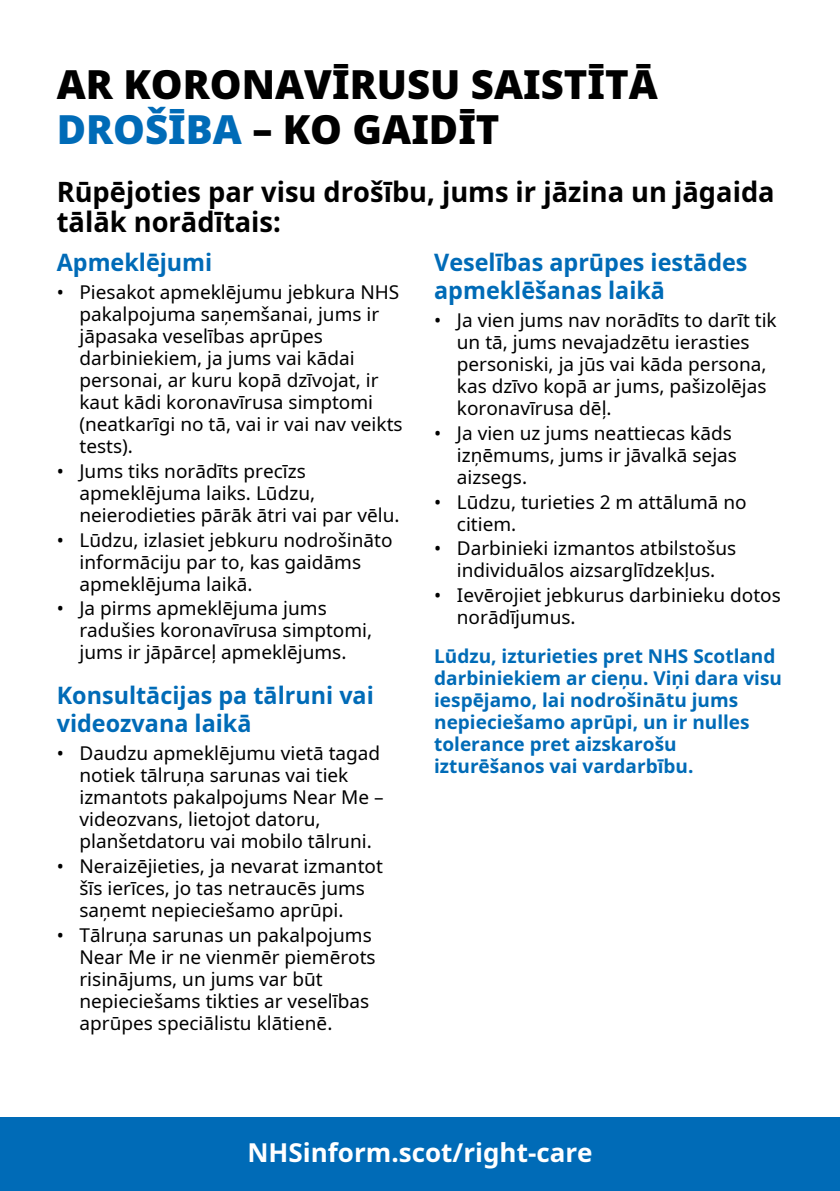
<style>
.page{position:relative;width:840px;height:1191px;background:#fff}
.page>*{position:absolute;margin:0;border:0;box-sizing:border-box;transform-origin:0 0}
.t1{font:900 40px/44px "Noto Sans";color:#000}
.t2{font:700 28px/30px "Noto Sans";color:#000}
.t3{font:700 26px "Noto Sans";color:#fff}
.t4{font:700 24px/28px "Noto Sans";color:#006bb7}
.t5{font:19px/22px "Noto Sans";color:#000}
.t6{font:700 19px/22px "Noto Sans";color:#006bb7}
.s1{color:#006bb7}
</style>
<div class="page">
<div style="left:0;top:1117px;width:839px;height:74px;background:#006bb7"></div>
<h1 class="t1" style="left:57px;top:63px;width:602px">AR KORONAVĪRUSU SAISTĪTĀ<br><span class="s1">DROŠĪBA</span> – KO GAIDĪT</h1>
<h2 class="t2" style="left:57px;top:177px;width:719px">Rūpējoties par visu drošību, jums ir jāzina un jāgaida tālāk norādītais:</h2>
<p class="t4" style="left:57px;top:249px;width:157px">Apmeklējumi</p>
<p class="t5" style="left:79px;top:281px;width:324px;text-indent:-23px">• Piesakot apmeklējumu jebkura NHS pakalpojuma saņemšanai, jums ir jāpasaka veselības aprūpes darbiniekiem, ja jums vai kādai personai, ar kuru kopā dzīvojat, ir kaut kādi koronavīrusa simptomi (neatkarīgi no tā, vai ir vai nav veikts tests).</p>
<p class="t5" style="left:79px;top:460px;width:321px;text-indent:-23px">• Jums tiks norādīts precīzs apmeklējuma laiks. Lūdzu, neierodieties pārāk ātri vai par vēlu.</p>
<p class="t5" style="left:79px;top:529px;width:314px;text-indent:-23px">• Lūdzu, izlasiet jebkuru nodrošināto informāciju par to, kas gaidāms apmeklējuma laikā.</p>
<p class="t5" style="left:79px;top:598px;width:294px;text-indent:-23px">• Ja pirms apmeklējuma jums radušies koronavīrusa simptomi, jums ir jāpārceļ apmeklējums.</p>
<p class="t4" style="left:57px;top:682px;width:318px">Konsultācijas pa tālruni vai videozvana laikā</p>
<p class="t5" style="left:79px;top:742px;width:305px;text-indent:-23px">• Daudzu apmeklējumu vietā tagad notiek tālruņa sarunas vai tiek izmantots pakalpojums Near Me – videozvans, lietojot datoru, planšetdatoru vai mobilo tālruni.</p>
<p class="t5" style="left:79px;top:855px;width:305px;text-indent:-23px">• Neraizējieties, ja nevarat izmantot šīs ierīces, jo tas netraucēs jums saņemt nepieciešamo aprūpi.</p>
<p class="t5" style="left:79px;top:924px;width:297px;text-indent:-23px">• Tālruņa sarunas un pakalpojums<br>Near Me ir ne vienmēr piemērots risinājums, un jums var būt nepieciešams tikties ar veselības aprūpes speciālistu klātienē.</p>
<p class="t4" style="left:434px;top:249px;width:315px">Veselības aprūpes iestādes apmeklēšanas laikā</p>
<p class="t5" style="left:456px;top:309px;width:321px;text-indent:-23px">• Ja vien jums nav norādīts to darīt tik un tā, jums nevajadzētu ierasties personiski, ja jūs vai kāda persona, kas dzīvo kopā ar jums, pašizolējas koronavīrusa dēļ.</p>
<p class="t5" style="left:456px;top:422px;width:281px;text-indent:-23px">• Ja vien uz jums neattiecas kāds izņēmums, jums ir jāvalkā sejas aizsegs.</p>
<p class="t5" style="left:456px;top:491px;width:291px;text-indent:-23px">• Lūdzu, turieties 2 m attālumā no citiem.</p>
<p class="t5" style="left:434px;top:538px;width:303px;text-align:center">• Darbinieki izmantos atbilstošus individuālos aizsarglīdzekļus.</p>
<p class="t5" style="left:456px;top:585px;width:325px;text-indent:-23px">• Ievērojiet jebkurus darbinieku dotos norādījumus.</p>
<p class="t6" style="left:434px;top:646px;width:349px">Lūdzu, izturieties pret NHS Scotland darbiniekiem ar cieņu. Viņi dara visu iespējamo, lai nodrošinātu jums nepieciešamo aprūpi, un ir nulles tolerance pret aizskarošu izturēšanos vai vardarbību.</p>
<h3 class="t3" style="left:247px;top:1134px;width:346px">NHSinform.scot/right-care</h3>
</div>
